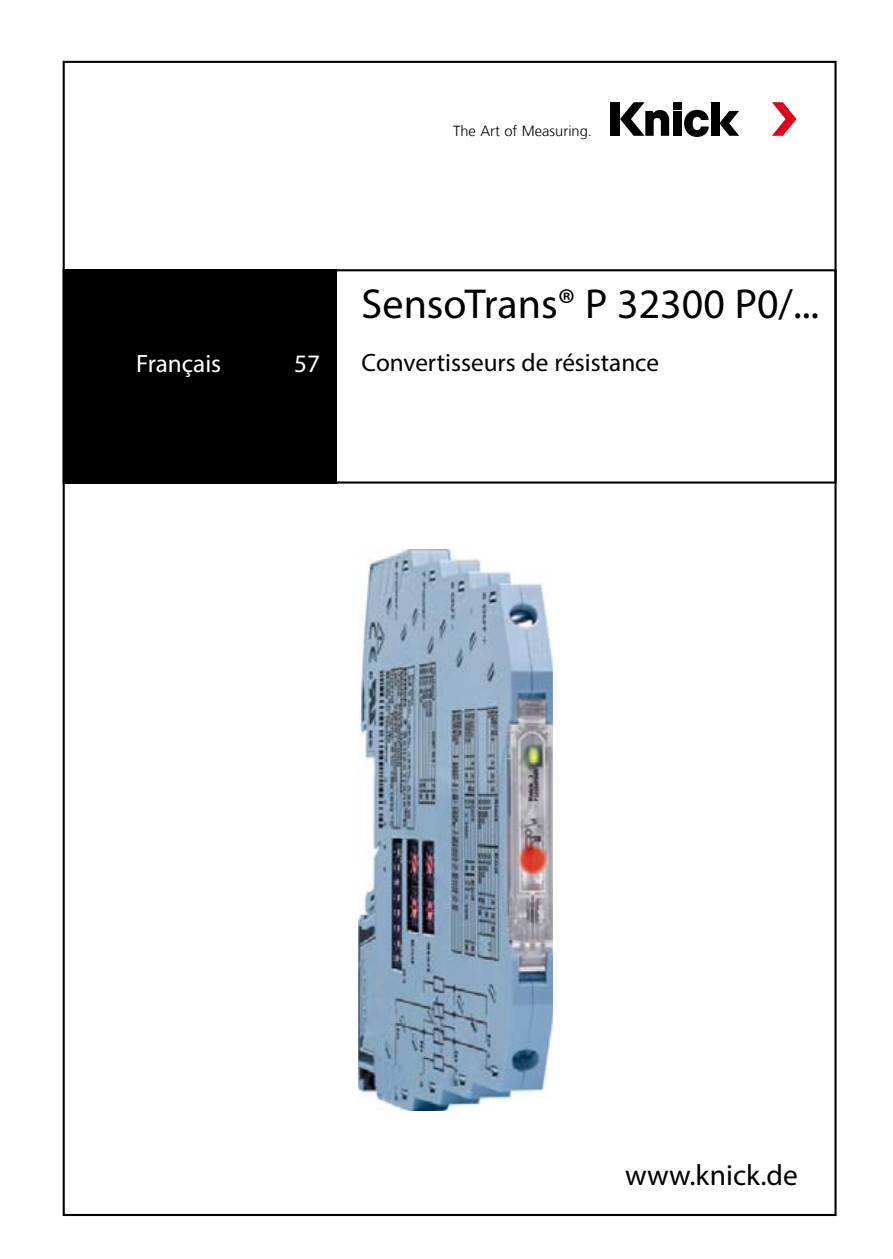
<style>
.page{position:relative;width:893px;height:1259px;background:#fff}
.page>*{position:absolute;margin:0;border:0;box-sizing:border-box;transform-origin:0 0}
.t1{font:42px "Myriad Pro";color:#000}
.t2{font:29.4px "Myriad Pro";color:#000}
.t3{font:25.2px "Myriad Pro";color:#000}
.t4{font:25.2px "Myriad Pro";color:#fff}
.t5{font:300 14.7px "Frutiger LT Com";color:#000}
</style>
<div class="page">
<svg style="left:610px;top:102px;width:187px;height:35px"></svg>
<div style="left:63px;top:269px;width:774px;height:214px;border:2px solid #000"></div>
<div style="left:63px;top:269px;width:273px;height:214px;background:#000"></div>
<img style="left:358px;top:549px;width:195px;height:562px">
<p class="t5" style="left:453px;top:125px;width:140px">The Art of Measuring.</p>
<p class="t4" style="left:136px;top:353px;width:87px">Français</p>
<p class="t4" style="left:294px;top:353px;width:27px">57</p>
<h1 class="t1" style="left:362px;top:288px;width:459px">SensoTrans® P 32300 P0/...</h1>
<p class="t3" style="left:362px;top:353px;width:299px">Convertisseurs de résistance</p>
<p class="t2" style="left:625px;top:1163px;width:174px">www.knick.de</p>
</div>
